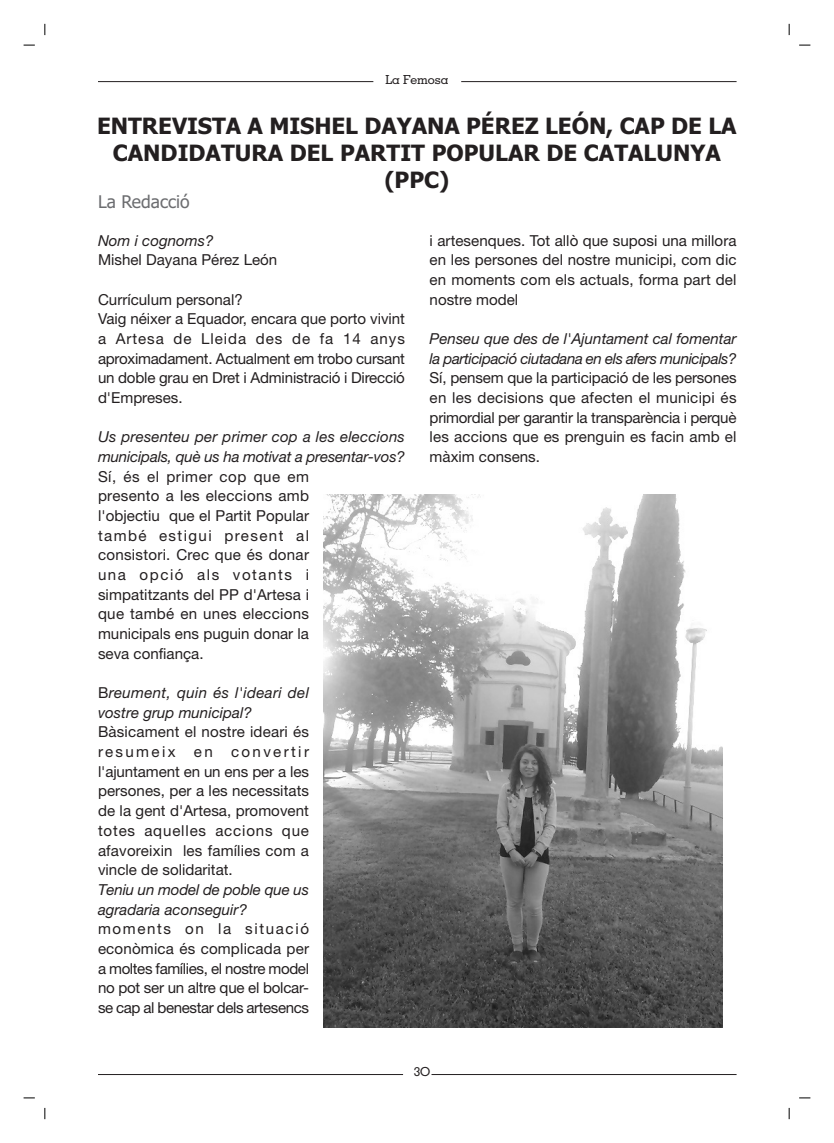
<style>
.page{position:relative;width:834px;height:1143px;background:#fff}
.page>*{position:absolute;margin:0;border:0;box-sizing:border-box;transform-origin:0 0}
.t1{font:700 22.5px/27px "Tahoma";color:#231f20;text-align:center}
.t2{font:17.5px "Tahoma";color:#6c6d70}
.t3{font:15.12px/19.6px "Helvetica Neue";color:#231f20;text-align:justify}
.t4{font:italic 15.12px/19.6px "Helvetica Neue";color:#231f20}
.t5{font:italic 15.12px/19.6px "Helvetica Neue";letter-spacing:-.025em;color:#231f20}
.t6{font:italic 15.12px/19.6px "Helvetica Neue";letter-spacing:.02em;color:#231f20}
.t7{font:500 12.5px "Geometric Slab 703 BT";color:#231f20}
.s1{font-style:normal}
</style>
<div class="page">
<svg style="left:789px;top:1107px;width:1px;height:12px"></svg>
<hr style="left:98px;top:81px;width:275px;height:1px;background:#231f20">
<hr style="left:461px;top:81px;width:275px;height:1px;background:#231f20">
<hr style="left:98px;top:1074px;width:305px;height:1px;background:#231f20">
<hr style="left:431px;top:1074px;width:305px;height:1px;background:#231f20">
<img style="left:323px;top:495px;width:399px;height:532px">
<p class="t7" style="left:385px;top:75px;width:65px">La Femosa</p>
<h1 class="t1" style="left:97px;top:114px;width:641px">ENTREVISTA A MISHEL DAYANA PÉREZ LEÓN, CAP DE LA<br>CANDIDATURA DEL PARTIT POPULAR DE CATALUNYA (PPC)</h1>
<p class="t2" style="left:98px;top:195px;width:93px">La Redacció</p>
<p class="t4" style="left:98px;top:232px;width:117px">Nom i cognoms?</p>
<p class="t3" style="left:98px;top:252px;width:181px">Mishel Dayana Pérez León</p>
<p class="t3" style="left:98px;top:291px;width:308px;text-align:left">Currículum personal?<br>Vaig néixer a Equador, encara que porto vivint a Artesa de Lleida des de fa 14 anys aproximadament. Actualment em trobo cursant un doble grau en Dret i Administració i Direcció d'Empreses.</p>
<p class="t4" style="left:98px;top:428px;width:308px">Us presenteu per primer cop a les eleccions municipals, què us ha motivat a presentar-vos?</p>
<p class="t3" style="left:98px;top:468px;width:213px">Sí, és el primer cop que em presento a les eleccions amb l'objectiu que el Partit Popular també estigui present al consistori. Crec que és donar una opció als votants i simpatitzants del PP d'Artesa i que també en unes eleccions municipals ens puguin donar la seva confiança.</p>
<p class="t6" style="left:98px;top:684px;width:213px"><span class="s1">B</span>reument, quin és l'ideari del vostre grup municipal?</p>
<p class="t3" style="left:98px;top:724px;width:212px">Bàsicament el nostre ideari és resumeix en convertir l'ajuntament en un ens per a les persones, per a les necessitats de la gent d'Artesa, promovent totes aquelles accions que afavoreixin les famílies com a vincle de solidaritat.</p>
<p class="t4" style="left:98px;top:881px;width:212px">Teniu un model de poble que us agradaria aconseguir?</p>
<p class="t3" style="left:98px;top:920px;width:213px">moments on la situació econòmica és complicada per a moltes famílies, el nostre model no pot ser un altre que el bolcar&shy;se cap al benestar dels artesencs</p>
<p class="t3" style="left:430px;top:232px;width:308px">i artesenques. Tot allò que suposi una millora en les persones del nostre municipi, com dic en moments com els actuals, forma part del nostre model</p>
<p class="t5" style="left:430px;top:330px;width:308px">Penseu que des de l'Ajuntament cal fomentar la participació ciutadana en els afers municipals?</p>
<p class="t3" style="left:430px;top:370px;width:308px">Sí, pensem que la participació de les persones en les decisions que afecten el municipi és primordial per garantir la transparència i perquè les accions que es prenguin es facin amb el màxim consens.</p>
<p class="t7" style="left:414px;top:1067px;width:18px">3O</p>
</div>
